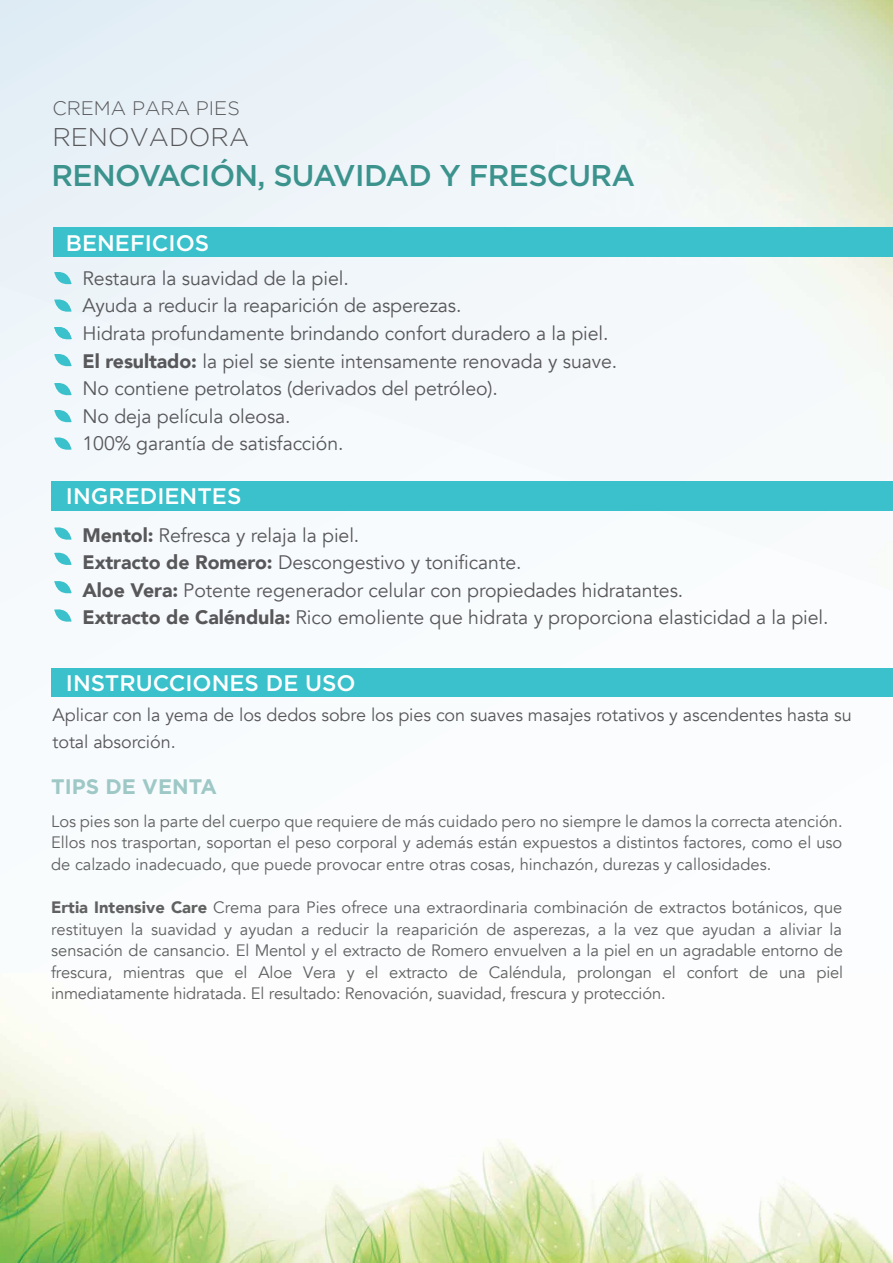
<style>
.page{position:relative;width:893px;height:1263px;background:#fff}
.page>*{position:absolute;margin:0;border:0;box-sizing:border-box;transform-origin:0 0}
.t1{font:500 30px "Gotham";letter-spacing:-.02em;color:#3c938d}
.t2{font:300 25.5px "Gotham";color:#58585b}
.t3{font:500 22.5px "Gotham";color:#fff}
.t4{font:700 21px "Gotham";color:#9ec8c6}
.t5{font:19.5px/27.6px "Avenir";letter-spacing:-.005em;color:#58585b}
.t6{font:300 19.5px "Gotham";color:#58585b}
.t7{font:18px/27.6px "Avenir";letter-spacing:-.005em;color:#58585b}
.t8{font:16.5px/21.6px "Avenir";letter-spacing:-.005em;color:#606161;text-align:justify}
.s1{font-weight:900}
</style>
<div class="page">
<img style="left:0;top:999px;width:893px;height:264px">
<svg style="left:54px;top:526px;width:18px;height:15px"></svg>
<svg style="left:54px;top:551px;width:18px;height:15px"></svg>
<svg style="left:54px;top:580px;width:18px;height:14px"></svg>
<svg style="left:54px;top:609px;width:18px;height:13px"></svg>
<div style="left:51px;top:481px;width:842px;height:30px;background:#3bc1cb"></div>
<svg style="left:54px;top:271px;width:18px;height:14px"></svg>
<svg style="left:54px;top:326px;width:18px;height:14px"></svg>
<svg style="left:54px;top:298px;width:18px;height:15px"></svg>
<svg style="left:54px;top:353px;width:18px;height:14px"></svg>
<svg style="left:54px;top:382px;width:18px;height:14px"></svg>
<svg style="left:54px;top:409px;width:18px;height:14px"></svg>
<svg style="left:54px;top:436px;width:18px;height:15px"></svg>
<div style="left:53px;top:227px;width:840px;height:30px;background:#3bc1cb"></div>
<div style="left:51px;top:669px;width:842px;height:28px;background:#3bc1cb"></div>
<p class="t6" style="left:52px;top:97px;width:189px">CREMA PARA PIES</p>
<h2 class="t2" style="left:52px;top:123px;width:198px">RENOVADORA</h2>
<h1 class="t1" style="left:51px;top:156px;width:585px">RENOVACIÓN, SUAVIDAD Y FRESCURA</h1>
<h3 class="t3" style="left:66px;top:228px;width:145px">BENEFICIOS</h3>
<p class="t5" style="left:82px;top:265px;width:536px">Restaura la suavidad de la piel.<br>Ayuda a reducir la reaparición de asperezas.<br>Hidrata profundamente brindando confort duradero a la piel.<br><span class="s1">El resultado:</span> la piel se siente intensamente renovada y suave.<br>No contiene petrolatos (derivados del petróleo).<br>No deja película oleosa.<br>100% garantía de satisfacción.</p>
<h3 class="t3" style="left:66px;top:481px;width:177px">INGREDIENTES</h3>
<p class="t5" style="left:82px;top:521px;width:748px"><span class="s1">Mentol:</span> Refresca y relaja la piel.<br><span class="s1">Extracto de Romero:</span> Descongestivo y tonificante.<br><span class="s1">Aloe Vera:</span> Potente regenerador celular con propiedades hidratantes.<br><span class="s1">Extracto de Caléndula:</span> Rico emoliente que hidrata y proporciona elasticidad a la piel.</p>
<h3 class="t3" style="left:66px;top:668px;width:291px">INSTRUCCIONES DE USO</h3>
<p class="t7" style="left:52px;top:701px;width:801px">Aplicar con la yema de los dedos sobre los pies con suaves masajes rotativos y ascendentes hasta su total absorción.</p>
<p class="t4" style="left:51px;top:774px;width:167px">TIPS DE VENTA</p>
<p class="t8" style="left:51px;top:810px;width:793px">Los pies son la parte del cuerpo que requiere de más cuidado pero no siempre le damos la correcta atención.<br>Ellos nos trasportan, soportan el peso corporal y además están expuestos a distintos factores, como el uso de calzado inadecuado, que puede provocar entre otras cosas, hinchazón, durezas y callosidades.</p>
<p class="t8" style="left:51px;top:897px;width:794px"><span class="s1">Ertia Intensive Care</span> Crema para Pies ofrece una extraordinaria combinación de extractos botánicos, que restituyen la suavidad y ayudan a reducir la reaparición de asperezas, a la vez que ayudan a aliviar la sensación de cansancio. El Mentol y el extracto de Romero envuelven a la piel en un agradable entorno de frescura, mientras que el Aloe Vera y el extracto de Caléndula, prolongan el confort de una piel inmediatamente hidratada. El resultado: Renovación, suavidad, frescura y protección.</p>
</div>
